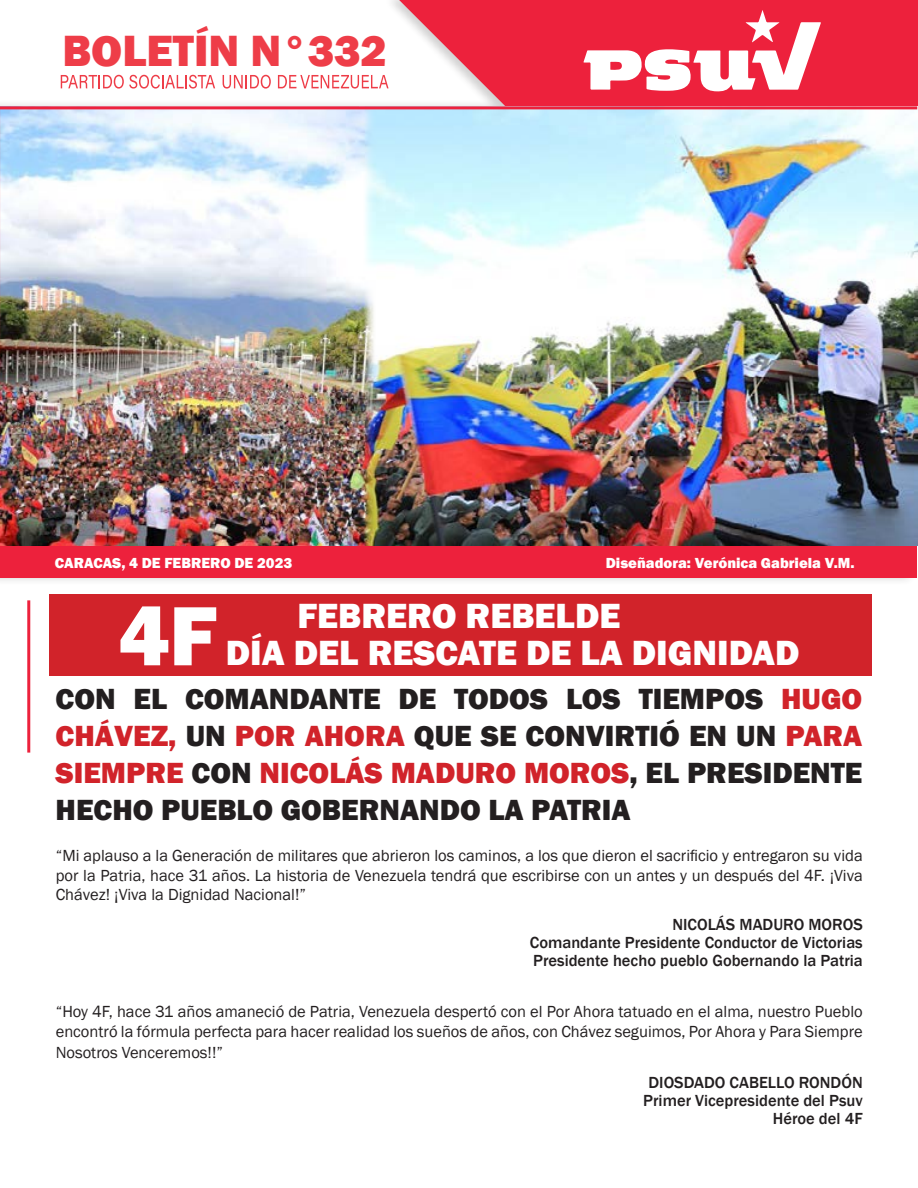
<style>
.page{position:relative;width:918px;height:1188px;background:#fff}
.page>*{position:absolute;margin:0;border:0;box-sizing:border-box;transform-origin:0 0}
.t1{font:800 87px "Franklin Gothic";color:#fff}
.t2{font:800 45px "Franklin Gothic";color:#ee3d48}
.t3{font:800 36px "Franklin Gothic";color:#fff}
.t4{font:800 30px/37.2px "Franklin Gothic";color:#231f20;text-align:justify}
.t5{font:16.5px/19.5px "Franklin Gothic";color:#231f20;text-align:justify}
.t6{font:500 16.5px "Franklin Gothic";color:#231f20}
.t7{font:800 15px "Franklin Gothic";color:#fff}
.s1{color:#d1232a}
</style>
<div class="page">
<div style="left:0;top:98px;width:917px;height:488px;background:#231f20;opacity:.21"></div>
<div style="left:1px;top:106px;width:916px;height:472px;background:#ed213c"></div>
<hr style="left:27px;top:600px;width:3px;height:153px;background:#ed213c">
<div style="left:384px;top:0;width:534px;height:115px;background:#fff"></div>
<svg style="left:399px;top:0;width:519px;height:106px;background:#ee4359"></svg>
<svg style="left:61px;top:75px;width:154px;height:14px"></svg>
<svg style="left:223px;top:75px;width:48px;height:14px"></svg>
<svg style="left:278px;top:75px;width:111px;height:14px"></svg>
<svg style="left:583px;top:10px;width:238px;height:82px"></svg>
<div style="left:49px;top:594px;width:823px;height:81px;background:#d1232a"></div>
<img style="left:376px;top:106px;width:542px;height:440px">
<img style="left:0;top:109px;width:376px;height:437px">
<hr style="left:0;top:106px;width:917px;height:3px;background:#ed213c">
<p class="t2" style="left:62px;top:22px;width:326px">BOLETÍN N°332</p>
<p class="t7" style="left:55px;top:553px;width:239px">CARACAS, 4 DE FEBRERO DE 2023</p>
<p class="t7" style="left:606px;top:553px;width:250px">Diseñadora: Verónica Gabriela V.M.</p>
<p class="t3" style="left:298px;top:593px;width:324px">FEBRERO REBELDE</p>
<p class="t1" style="left:118px;top:580px;width:100px">4F</p>
<p class="t3" style="left:226px;top:630px;width:575px">DÍA DEL RESCATE DE LA DIGNIDAD</p>
<p class="t4" style="left:56px;top:680px;width:808px">CON EL COMANDANTE DE TODOS LOS TIEMPOS <span class="s1">HUGO CHÁVEZ,</span> UN <span class="s1">POR AHORA</span> QUE SE CONVIRTIÓ EN UN <span class="s1">PARA SIEMPRE</span> CON <span class="s1">NICOLÁS MADURO MOROS</span>, EL PRESIDENTE HECHO PUEBLO GOBERNANDO LA PATRIA</p>
<p class="t5" style="left:56px;top:846px;width:809px">“Mi aplauso a la Generación de militares que abrieron los caminos, a los que dieron el sacrificio y entregaron su vida por la Patria, hace 31 años. La historia de Venezuela tendrá que escribirse con un antes y un después del 4F. ¡Viva Chávez! ¡Viva la Dignidad Nacional!”</p>
<p class="t6" style="left:672px;top:914px;width:192px">NICOLÁS MADURO MOROS</p>
<p class="t6" style="left:530px;top:932px;width:334px">Comandante Presidente Conductor de Victorias</p>
<p class="t6" style="left:533px;top:950px;width:331px">Presidente hecho pueblo Gobernando la Patria</p>
<p class="t5" style="left:56px;top:1002px;width:809px">“Hoy 4F, hace 31 años amaneció de Patria, Venezuela despertó con el Por Ahora tatuado en el alma, nuestro Pueblo encontró la fórmula perfecta para hacer realidad los sueños de años, con Chávez seguimos, Por Ahora y Para Siempre</p>
<p class="t5" style="left:56px;top:1043px;width:169px">Nosotros Venceremos!!”</p>
<p class="t6" style="left:648px;top:1072px;width:216px">DIOSDADO CABELLO RONDÓN</p>
<p class="t6" style="left:643px;top:1090px;width:221px">Primer Vicepresidente del Psuv</p>
<p class="t6" style="left:773px;top:1108px;width:91px">Héroe del 4F</p>
</div>
